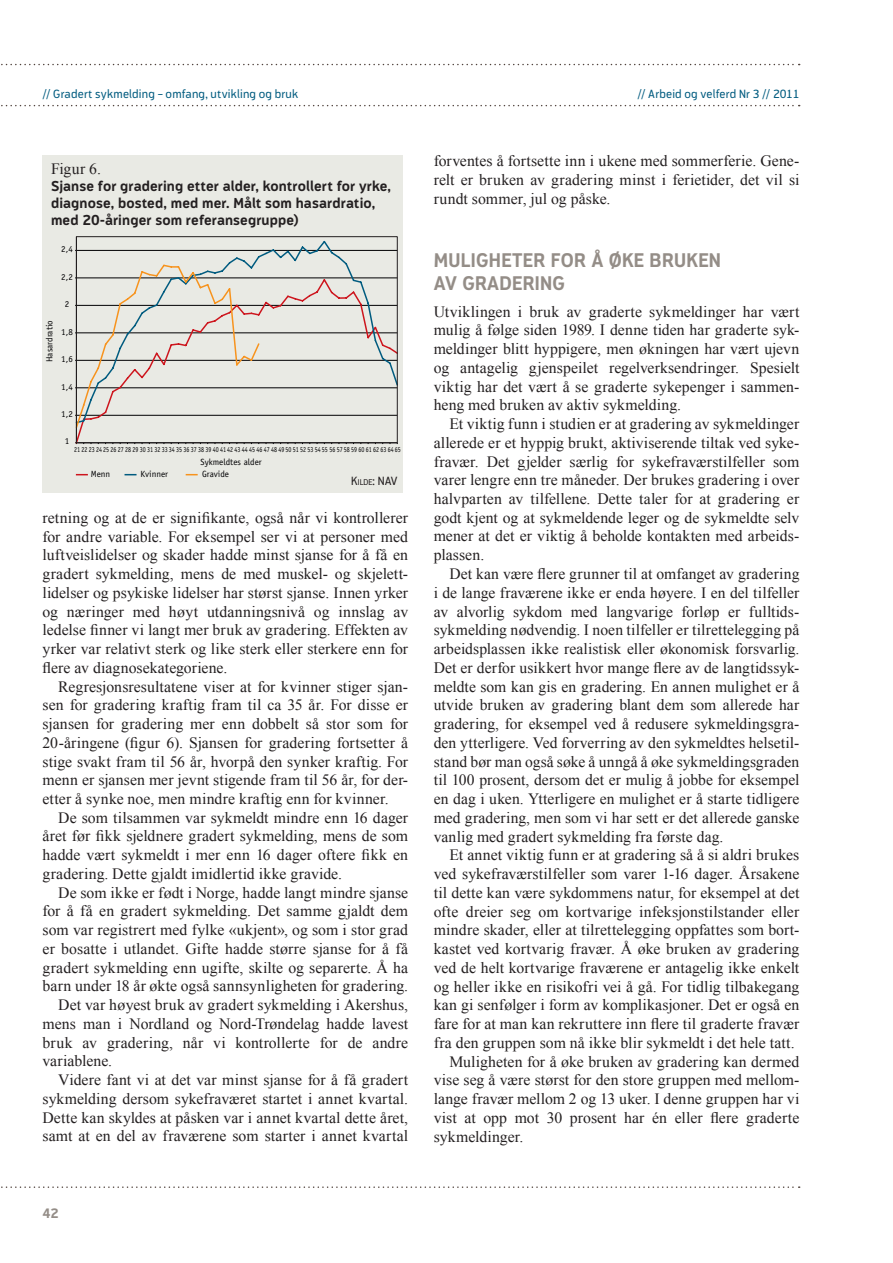
<style>
.page{position:relative;width:893px;height:1263px;background:#fff}
.page>*{position:absolute;margin:0;border:0;box-sizing:border-box;transform-origin:0 0}
.t1{font:700 19.5px/22.5px "Modus";letter-spacing:.015em;color:#948d87}
.t2{font:15.75px/18.8px "Times New Roman";letter-spacing:.005em;color:#231f20;text-align:justify}
.t3{font:700 14.25px/17.2px "Modus";letter-spacing:.01em;color:#231f20}
.t4{font:700 13.5px "Modus";color:#948d87}
.t5{font:12px "Modus";letter-spacing:.005em;color:#005b7f}
.t6{font:12px "Modus";color:#231f20}
.t7{font:9px "Officina Sans";color:#000002}
.t8{font:7.5px "Officina Sans";color:#000002;scale:.8 1}
.s1{font-size:8.4px}
</style>
<div class="page">
<svg style="left:1px;top:64px;width:799px;height:1px"></svg>
<svg style="left:1px;top:1186px;width:799px;height:2px"></svg>
<svg style="left:1px;top:105px;width:799px;height:1px"></svg>
<div style="left:43px;top:155px;width:360px;height:338px;background:#e9eae4"></div>
<svg style="left:75px;top:424px;width:323px;height:21px"></svg>
<svg style="left:75px;top:239px;width:323px;height:185px"></svg>
<svg style="left:75px;top:263px;width:186px;height:166px"></svg>
<div style="left:76px;top:236px;width:321px;height:207px;border:1px solid #231f20"></div>
<svg style="left:76px;top:474px;width:12px;height:1px"></svg>
<svg style="left:125px;top:474px;width:12px;height:1px"></svg>
<svg style="left:186px;top:474px;width:12px;height:1px"></svg>
<p class="t5" style="left:43px;top:87px;width:257px">// Gradert sykmelding – omfang, utvikling og bruk</p>
<p class="t5" style="left:637px;top:87px;width:163px">// Arbeid og velferd Nr 3 // 2011</p>
<p class="t2" style="left:51px;top:159px;width:51px">Figur 6.</p>
<p class="t3" style="left:51px;top:177px;width:342px">Sjanse for gradering etter alder, kontrollert for yrke, diagnose, bosted, med mer. Målt som hasardratio, med 20-åringer som referansegruppe)</p>
<p class="t7" style="left:61px;top:244px;width:13px">2,4</p>
<p class="t7" style="left:61px;top:271px;width:13px">2,2</p>
<p class="t7" style="left:44px;top:362px;width:43px;rotate:-90deg">Hasardratio</p>
<p class="t7" style="left:65px;top:299px;width:6px">2</p>
<p class="t7" style="left:61px;top:326px;width:13px">1,8</p>
<p class="t7" style="left:61px;top:354px;width:13px">1,6</p>
<p class="t7" style="left:61px;top:381px;width:13px">1,4</p>
<p class="t7" style="left:61px;top:409px;width:13px">1,2</p>
<p class="t7" style="left:65px;top:436px;width:6px">1</p>
<p class="t8" style="left:74px;top:445px;width:410px">21 22 23 24 25 26 27 28 29 30 31 32 33 34 35 36 37 38 39 40 41 42 43 44 45 46 47 48 49 50 51 52 53 54 55 56 57 58 59 60 61 62 63 64 65</p>
<p class="t7" style="left:201px;top:457px;width:63px">Sykmeldtes alder</p>
<p class="t7" style="left:91px;top:469px;width:21px">Menn</p>
<p class="t7" style="left:140px;top:469px;width:29px">Kvinner</p>
<p class="t7" style="left:202px;top:469px;width:28px">Gravide</p>
<p class="t6" style="left:351px;top:474px;width:48px">K<span class="s1">ilde</span>: NAV</p>
<p class="t2" style="left:43px;top:508px;width:367px">retning og at de er signifikante, også når vi kontrollerer for andre variable. For eksempel ser vi at personer med luftveislidelser og skader hadde minst sjanse for å få en gradert sykmelding, mens de med muskel- og skjelett&shy;lidelser og psykiske lidelser har størst sjanse. Innen yrker og næringer med høyt utdanningsnivå og innslag av ledelse finner vi langt mer bruk av gradering. Effekten av yrker var relativt sterk og like sterk eller sterkere enn for flere av diagnosekategoriene.</p>
<p class="t2" style="left:43px;top:677px;width:367px;text-indent:16px">Regresjonsresultatene viser at for kvinner stiger sjan&shy;sen for gradering kraftig fram til ca 35 år. For disse er sjansen for gradering mer enn dobbelt så stor som for 20-åringene (figur 6). Sjansen for gradering fortsetter å stige svakt fram til 56 år, hvorpå den synker kraftig. For menn er sjansen mer jevnt stigende fram til 56 år, for der&shy;etter å synke noe, men mindre kraftig enn for kvinner.</p>
<p class="t2" style="left:43px;top:808px;width:367px;text-indent:16px">De som tilsammen var sykmeldt mindre enn 16 dager året før fikk sjeldnere gradert sykmelding, mens de som hadde vært sykmeldt i mer enn 16 dager oftere fikk en gradering. Dette gjaldt imidlertid ikke gravide.</p>
<p class="t2" style="left:58px;top:883px;width:351px">De som ikke er født i Norge, hadde langt mindre sjanse</p>
<p class="t2" style="left:43px;top:901px;width:367px">for å få en gradert sykmelding. Det samme gjaldt dem</p>
<p class="t2" style="left:43px;top:920px;width:367px">som var registrert med fylke «ukjent», og som i stor grad</p>
<p class="t2" style="left:43px;top:939px;width:367px">er bosatte i utlandet. Gifte hadde større sjanse for å få</p>
<p class="t2" style="left:43px;top:958px;width:367px">gradert sykmelding enn ugifte, skilte og separerte. Å ha</p>
<p class="t2" style="left:43px;top:976px;width:367px">barn under 18 år økte også sannsynligheten for gradering.</p>
<p class="t2" style="left:58px;top:995px;width:351px">Det var høyest bruk av gradert sykmelding i Akershus,</p>
<p class="t2" style="left:43px;top:1014px;width:367px">mens man i Nordland og Nord-Trøndelag hadde lavest</p>
<p class="t2" style="left:43px;top:1033px;width:367px">bruk av gradering, når vi kontrollerte for de andre</p>
<p class="t2" style="left:43px;top:1051px;width:71px">variablene.</p>
<p class="t2" style="left:58px;top:1070px;width:351px">Videre fant vi at det var minst sjanse for å få gradert</p>
<p class="t2" style="left:43px;top:1089px;width:367px">sykmelding dersom sykefraværet startet i annet kvartal.</p>
<p class="t2" style="left:43px;top:1108px;width:367px">Dette kan skyldes at påsken var i annet kvartal dette året,</p>
<p class="t2" style="left:43px;top:1126px;width:367px">samt at en del av fraværene som starter i annet kvartal</p>
<p class="t4" style="left:43px;top:1205px;width:18px">42</p>
<p class="t2" style="left:434px;top:151px;width:367px">forventes å fortsette inn i ukene med sommerferie. Gene&shy;relt er bruken av gradering minst i ferietider, det vil si rundt sommer, jul og påske.</p>
<p class="t1" style="left:434px;top:249px;width:289px">Muligheter for å øke bruken av gradering</p>
<p class="t2" style="left:434px;top:302px;width:367px">Utviklingen i bruk av graderte sykmeldinger har vært mulig å følge siden 1989. I denne tiden har graderte syk&shy;meldinger blitt hyppigere, men økningen har vært ujevn og antagelig gjenspeilet regelverksendringer. Spesielt viktig har det vært å se graderte sykepenger i sammen&shy;heng med bruken av aktiv sykmelding.</p>
<p class="t2" style="left:434px;top:414px;width:367px;text-indent:16px">Et viktig funn i studien er at gradering av sykmeldinger allerede er et hyppig brukt, aktiviserende tiltak ved syke&shy;fravær. Det gjelder særlig for sykefraværstilfeller som varer lengre enn tre måneder. Der brukes gradering i over halvparten av tilfellene. Dette taler for at gradering er godt kjent og at sykmeldende leger og de sykmeldte selv mener at det er viktig å beholde kontakten med arbeids&shy;plassen.</p>
<p class="t2" style="left:434px;top:564px;width:367px;text-indent:16px">Det kan være flere grunner til at omfanget av gradering i de lange fraværene ikke er enda høyere. I en del tilfeller av alvorlig sykdom med langvarige forløp er fulltids&shy;sykmelding nødvendig. I noen tilfeller er tilrettelegging på arbeidsplassen ikke realistisk eller økonomisk forsvarlig.<br>Det er derfor usikkert hvor mange flere av de langtidssyk&shy;meldte som kan gis en gradering. En annen mulighet er å utvide bruken av gradering blant dem som allerede har gradering, for eksempel ved å redusere sykmeldingsgra&shy;den ytterligere. Ved forverring av den sykmeldtes helsetil&shy;stand bør man også søke å unngå å øke sykmeldingsgraden til 100 prosent, dersom det er mulig å jobbe for eksempel en dag i uken. Ytterligere en mulighet er å starte tidligere med gradering, men som vi har sett er det allerede ganske vanlig med gradert sykmelding fra første dag.</p>
<p class="t2" style="left:449px;top:845px;width:351px">Et annet viktig funn er at gradering så å si aldri brukes</p>
<p class="t2" style="left:434px;top:864px;width:367px">ved sykefraværstilfeller som varer 1-16 dager. Årsakene</p>
<p class="t2" style="left:434px;top:883px;width:367px">til dette kan være sykdommens natur, for eksempel at det</p>
<p class="t2" style="left:434px;top:902px;width:367px">ofte dreier seg om kortvarige infeksjonstilstander eller</p>
<p class="t2" style="left:434px;top:920px;width:367px">mindre skader, eller at tilrettelegging oppfattes som bort-</p>
<p class="t2" style="left:434px;top:939px;width:367px">kastet ved kortvarig fravær. Å øke bruken av gradering</p>
<p class="t2" style="left:434px;top:958px;width:367px">ved de helt kortvarige fraværene er antagelig ikke enkelt</p>
<p class="t2" style="left:434px;top:977px;width:367px">og heller ikke en risikofri vei å gå. For tidlig tilbakegang</p>
<p class="t2" style="left:434px;top:995px;width:367px">kan gi senfølger i form av komplikasjoner. Det er også en</p>
<p class="t2" style="left:434px;top:1014px;width:367px">fare for at man kan rekruttere inn flere til graderte fravær</p>
<p class="t2" style="left:434px;top:1033px;width:362px">fra den gruppen som nå ikke blir sykmeldt i det hele tatt.</p>
<p class="t2" style="left:449px;top:1052px;width:351px">Muligheten for å øke bruken av gradering kan dermed</p>
<p class="t2" style="left:434px;top:1070px;width:367px">vise seg å være størst for den store gruppen med mellom-</p>
<p class="t2" style="left:434px;top:1089px;width:367px">lange fravær mellom 2 og 13 uker. I denne gruppen har vi</p>
<p class="t2" style="left:434px;top:1108px;width:367px">vist at opp mot 30 prosent har én eller flere graderte</p>
<p class="t2" style="left:434px;top:1127px;width:91px">sykmeldinger.</p>
</div>
